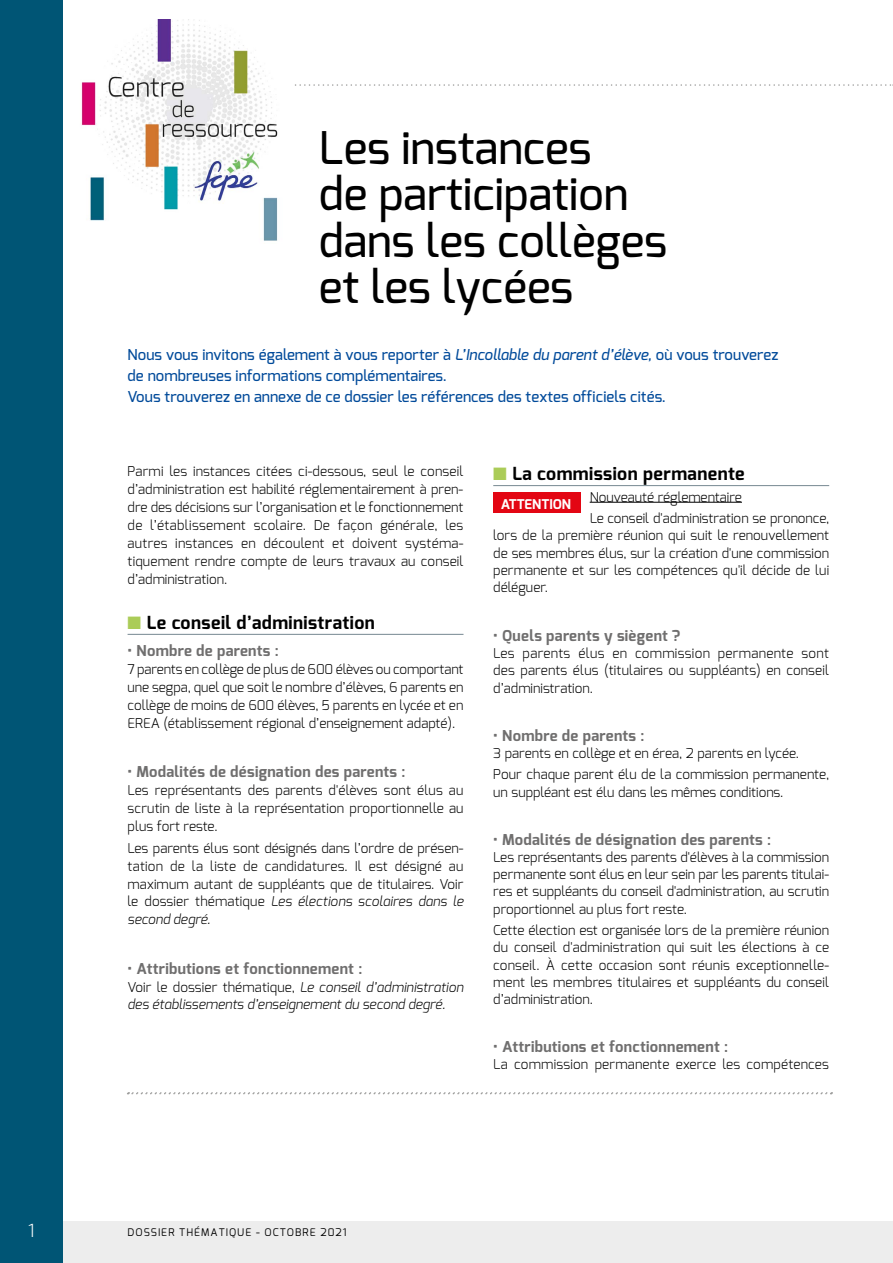
<style>
.page{position:relative;width:893px;height:1263px;background:#fff}
.page>*{position:absolute;margin:0;border:0;box-sizing:border-box;transform-origin:0 0}
.t1{font:500 45px/46.5px "Exo";color:#000}
.t2{font:700 18px "Exo";letter-spacing:.025em;color:#000}
.t3{font:300 18px "Exo";color:#fff}
.t4{font:500 15px/21px "Exo";letter-spacing:.005em;color:#004a9a}
.t5{font:700 15px "Exo";letter-spacing:.02em;color:#706f6f}
.t6{font:300 13.5px/17.9px "Exo";color:#000;text-align:justify}
.t7{font:italic 300 13.5px/17.9px "Exo";color:#000}
.t8{font:700 13.5px "Exo";color:#fff}
.t9{font:10.5px "Exo";letter-spacing:.1em;color:#000}
.s1{font-style:italic}
.s2{color:#abcc58}
.s3{font-style:normal}
</style>
<div class="page">
<div style="left:0;top:1221px;width:893px;height:42px;background:#ededed"></div>
<div style="left:0;top:0;width:63px;height:1263px;background:#005575"></div>
<svg style="left:295px;top:84px;width:598px;height:2px"></svg>
<hr style="left:128px;top:634px;width:335px;height:1px;background:#85959d">
<hr style="left:493px;top:485px;width:336px;height:1px;background:#85959d">
<hr style="left:590px;top:502px;width:152px;height:1px;background:#000">
<div style="left:493px;top:492px;width:88px;height:20px;background:#e30613"></div>
<svg style="left:128px;top:1092px;width:704px;height:2px"></svg>
<img style="left:81px;top:19px;width:197px;height:222px">
<h1 class="t1" style="left:319px;top:124px;width:350px">Les instances<br>de participation dans les collèges et les lycées</h1>
<p class="t4" style="left:128px;top:344px;width:652px">Nous vous invitons également à vous reporter à <span class="s1">L’Incollable du parent d’élève,</span> où vous trouverez de nombreuses informations complémentaires.<br>Vous trouverez en annexe de ce dossier les références des textes officiels cités.</p>
<p class="t6" style="left:128px;top:463px;width:338px">Parmi les instances citées ci-dessous, seul le conseil d’administration est habilité réglementairement à pren&shy;dre des décisions sur l’organisation et le fonctionnement de l’établissement scolaire. De façon générale, les autres instances en découlent et doivent systéma&shy;tiquement rendre compte de leurs travaux au conseil d’administration.</p>
<h2 class="t2" style="left:128px;top:611px;width:249px"><span class="s2">■</span> Le conseil d’administration</h2>
<p class="t5" style="left:128px;top:641px;width:153px">• Nombre de parents :</p>
<p class="t6" style="left:128px;top:660px;width:338px">7 parents en collège de plus de 600 élèves ou comportant une segpa, quel que soit le nombre d’élèves, 6 parents en collège de moins de 600 élèves, 5 parents en lycée et en EREA (établissement régional d’enseignement adapté).</p>
<p class="t5" style="left:128px;top:762px;width:279px">• Modalités de désignation des parents :</p>
<p class="t6" style="left:128px;top:781px;width:338px">Les représentants des parents d'élèves sont élus au scrutin de liste à la représentation proportionnelle au plus fort reste.</p>
<p class="t6" style="left:128px;top:839px;width:338px">Les parents élus sont désignés dans l’ordre de présen&shy;tation de la liste de candidatures. Il est désigné au maximum autant de suppléants que de titulaires. Voir le dossier thématique <span class="s1">Les élections scolaires dans le second degré.</span></p>
<p class="t5" style="left:128px;top:958px;width:236px">• Attributions et fonctionnement :</p>
<p class="t7" style="left:128px;top:978px;width:337px"><span class="s3">Voir le dossier thématique,</span> Le conseil d’administration des établissements d’enseignement du second degré.</p>
<h2 class="t2" style="left:493px;top:462px;width:253px"><span class="s2">■</span> La commission permanente</h2>
<p class="t8" style="left:501px;top:495px;width:72px">ATTENTION</p>
<p class="t6" style="left:590px;top:486px;width:241px;line-height:21.5px">Nouveauté réglementaire<br>Le conseil d'administration se prononce,</p>
<p class="t6" style="left:493px;top:527px;width:337px;line-height:17.2px">lors de la première réunion qui suit le renouvellement de ses membres élus, sur la création d'une commission permanente et sur les compétences qu'il décide de lui déléguer.</p>
<p class="t5" style="left:493px;top:626px;width:189px">• Quels parents y siègent ?</p>
<p class="t6" style="left:493px;top:644px;width:337px;line-height:17.2px">Les parents élus en commission permanente sont des parents élus (titulaires ou suppléants) en conseil d’administration.</p>
<p class="t5" style="left:493px;top:725px;width:153px">• Nombre de parents :</p>
<p class="t6" style="left:493px;top:742px;width:337px;line-height:21.5px">3 parents en collège et en érea, 2 parents en lycée.<br>Pour chaque parent élu de la commission permanente,</p>
<p class="t6" style="left:493px;top:783px;width:291px">un suppléant est élu dans les mêmes conditions.</p>
<p class="t5" style="left:493px;top:829px;width:279px">• Modalités de désignation des parents :</p>
<p class="t6" style="left:493px;top:848px;width:337px;line-height:17.2px">Les représentants des parents d'élèves à la commission permanente sont élus en leur sein par les parents titulai&shy;res et suppléants du conseil d'administration, au scrutin proportionnel au plus fort reste.</p>
<p class="t6" style="left:493px;top:921px;width:337px;line-height:17.2px">Cette élection est organisée lors de la première réunion du conseil d'administration qui suit les élections à ce conseil. À cette occasion sont réunis exceptionnelle&shy;ment les membres titulaires et suppléants du conseil d’administration.</p>
<p class="t5" style="left:493px;top:1037px;width:236px">• Attributions et fonctionnement :</p>
<p class="t6" style="left:493px;top:1055px;width:337px">La commission permanente exerce les compétences</p>
<h2 class="t3" style="left:28px;top:1218px;width:8px">1</h2>
<p class="t9" style="left:128px;top:1225px;width:221px">DOSSIER THÉMATIQUE - OCTOBRE 2021</p>
</div>
